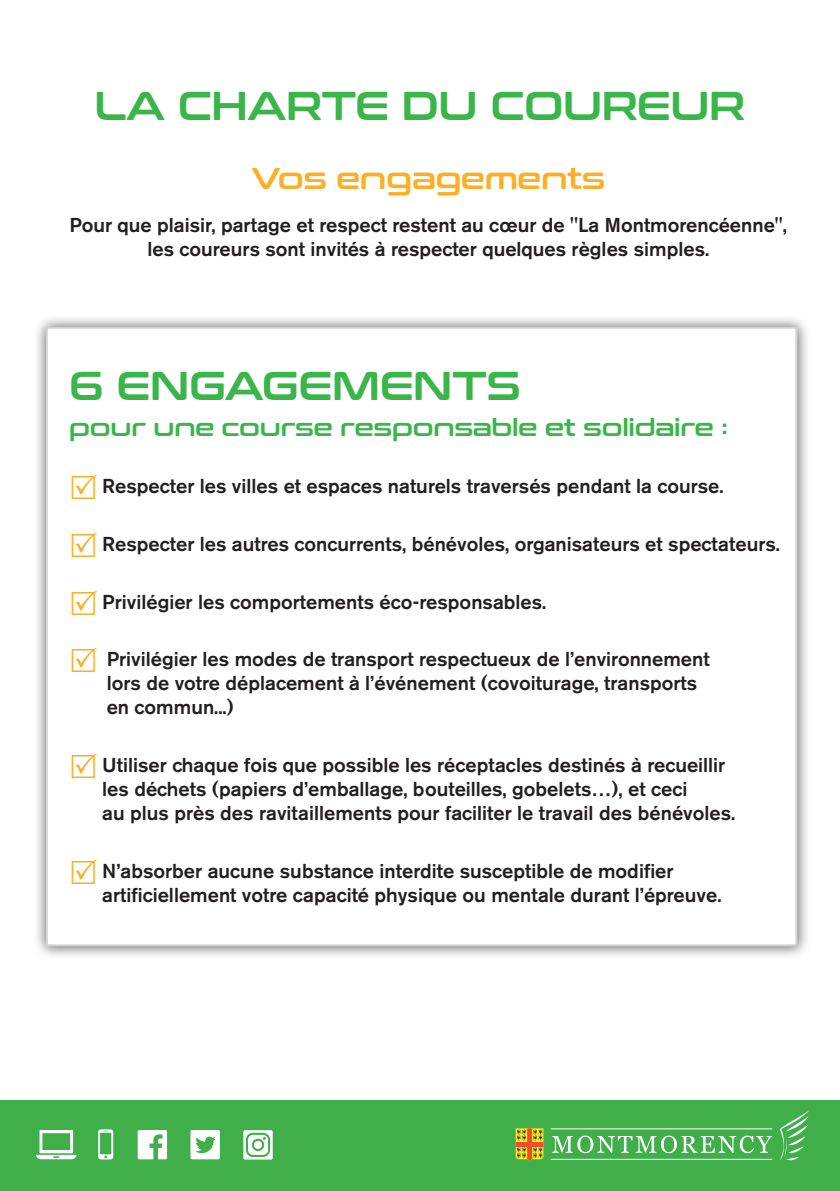
<style>
.page{position:relative;width:840px;height:1191px;background:#fff}
.page>*{position:absolute;margin:0;border:0;box-sizing:border-box;transform-origin:0 0}
.t1{font:40px "Conthrax Sb";letter-spacing:-.01em;color:#3ab54a}
.t2{font:30px "Conthrax Sb";letter-spacing:-.01em;color:#fbaf25}
.t3{font:24px "Conthrax Sb";letter-spacing:-.01em;color:#3ab54a}
.t4{font:500 20px/24px "Akzidenz Grotesk BE";color:#231f20}
</style>
<div class="page">
<div style="left:33px;top:314px;width:777px;height:645px;background:#231f20;opacity:.75"></div>
<div style="left:46px;top:327px;width:751px;height:619px;background:#fff;border:2px solid #d1d2d4"></div>
<div style="left:0;top:1100px;width:839px;height:91px;background:#40ae49"></div>
<svg style="left:552px;top:1135px;width:219px;height:18px"></svg>
<svg style="left:515px;top:1128px;width:28px;height:33px"></svg>
<hr style="left:550px;top:1158px;width:221px;height:1px;background:#fff">
<hr style="left:550px;top:1128px;width:221px;height:1px;background:#fff">
<svg style="left:780px;top:1111px;width:28px;height:50px"></svg>
<svg style="left:138px;top:1130px;width:29px;height:29px"></svg>
<svg style="left:98px;top:1129px;width:15px;height:30px"></svg>
<svg style="left:36px;top:1130px;width:41px;height:29px"></svg>
<svg style="left:190px;top:1130px;width:30px;height:29px"></svg>
<svg style="left:243px;top:1130px;width:29px;height:29px"></svg>
<h1 class="t1" style="left:94px;top:75px;width:652px">LA CHARTE DU COUREUR</h1>
<h2 class="t2" style="left:251px;top:155px;width:355px">Vos engagements</h2>
<p class="t4" style="left:70px;top:213px;width:718px;text-align:center">Pour que plaisir, partage et respect restent au cœur de "La Montmorencéenne", les coureurs sont invités à respecter quelques règles simples.</p>
<h1 class="t1" style="left:69px;top:355px;width:453px">6 ENGAGEMENTS</h1>
<p class="t3" style="left:69px;top:409px;width:659px">pour une course responsable et solidaire :</p>
<p class="t4" style="left:102px;top:474px;width:622px">Respecter les villes et espaces naturels traversés pendant la course.</p>
<p class="t4" style="left:102px;top:532px;width:679px">Respecter les autres concurrents, bénévoles, organisateurs et spectateurs.</p>
<p class="t4" style="left:102px;top:589px;width:445px">Privilégier les comportements éco-responsables.</p>
<p class="t4" style="left:107px;top:647px;width:604px">Privilégier les modes de transport respectueux de l’environnement lors de votre déplacement à l’événement (covoiturage, transports en commun...)</p>
<p class="t4" style="left:102px;top:753px;width:634px">Utiliser chaque fois que possible les réceptacles destinés à recueillir les déchets (papiers d’emballage, bouteilles, gobelets…), et ceci<br>au plus près des ravitaillements pour faciliter le travail des bénévoles.</p>
<p class="t4" style="left:102px;top:858px;width:620px">N’absorber aucune substance interdite susceptible de modifier artificiellement votre capacité physique ou mentale durant l’épreuve.</p>
</div>
